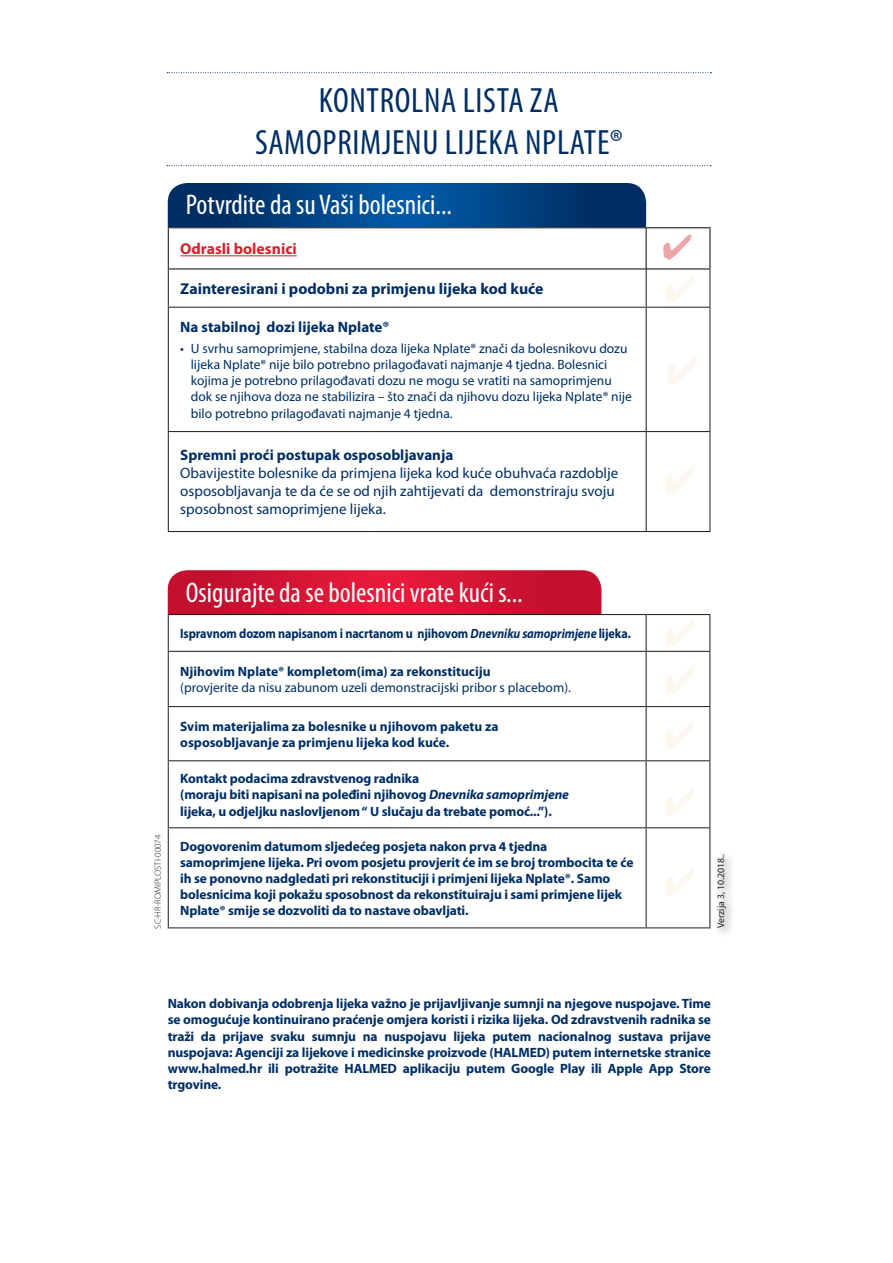
<style>
.page{position:relative;width:893px;height:1263px;background:#fff}
.page>*{position:absolute;margin:0;border:0;box-sizing:border-box;transform-origin:0 0}
.t1{font:condensed 35.25px/42.3px "Myriad Pro";letter-spacing:.02em;color:#002e64;text-align:center}
.t2{font:condensed 28.5px "Myriad Pro";color:#fff}
.t3{font:700 15.75px "Myriad Pro";color:#002e64}
.t4{font:700 15.75px "Myriad Pro";color:#d1232a}
.t5{font:15px/18px "Myriad Pro";color:#002e64}
.t6{font:700 15px "Myriad Pro";color:#002e64}
.t7{font:700 13.5px/16.2px "Myriad Pro";letter-spacing:-.01em;color:#002e64}
.t8{font:13.5px/16.2px "Myriad Pro";color:#002e64}
.t9{font:700 13.5px "Myriad Pro";letter-spacing:-.01em;color:#002e64;scale:.9 1}
.t10{font:9.75px "Myriad Pro";color:#231f20}
.t11{font:300 9px "Myriad Pro";color:#231f20}
.s1{font-style:italic}
</style>
<div class="page">
<svg style="left:167px;top:72px;width:545px;height:1px"></svg>
<svg style="left:167px;top:165px;width:544px;height:1px"></svg>
<svg style="left:168px;top:269px;width:478px;height:262px"></svg>
<svg style="left:646px;top:269px;width:63px;height:164px"></svg>
<hr style="left:168px;top:270px;width:1px;height:37px;background:#231f20">
<hr style="left:646px;top:270px;width:1px;height:37px;background:#231f20">
<hr style="left:709px;top:269px;width:1px;height:38px;background:#231f20">
<hr style="left:168px;top:307px;width:204px;height:1px;background:#231f20">
<hr style="left:168px;top:308px;width:1px;height:123px;background:#231f20">
<hr style="left:372px;top:307px;width:275px;height:1px;background:#231f20">
<hr style="left:646px;top:308px;width:1px;height:123px;background:#231f20">
<hr style="left:709px;top:307px;width:1px;height:124px;background:#231f20">
<hr style="left:168px;top:431px;width:204px;height:1px;background:#231f20">
<hr style="left:168px;top:432px;width:1px;height:99px;background:#231f20">
<hr style="left:372px;top:431px;width:274px;height:1px;background:#231f20">
<hr style="left:646px;top:431px;width:64px;height:1px;background:#231f20">
<hr style="left:646px;top:432px;width:1px;height:99px;background:#231f20">
<hr style="left:709px;top:432px;width:1px;height:99px;background:#231f20">
<hr style="left:168px;top:531px;width:204px;height:1px;background:#231f20">
<hr style="left:372px;top:531px;width:274px;height:1px;background:#231f20">
<hr style="left:646px;top:531px;width:64px;height:1px;background:#231f20">
<hr style="left:647px;top:307px;width:62px;height:1px;background:#231f20">
<hr style="left:168px;top:227px;width:204px;height:1px;background:#231f20">
<hr style="left:168px;top:228px;width:1px;height:40px;background:#231f20">
<hr style="left:372px;top:227px;width:274px;height:1px;background:#231f20">
<hr style="left:646px;top:227px;width:64px;height:1px;background:#231f20">
<hr style="left:709px;top:228px;width:1px;height:40px;background:#231f20">
<hr style="left:168px;top:268px;width:204px;height:1px;background:#231f20">
<hr style="left:372px;top:268px;width:274px;height:1px;background:#231f20">
<hr style="left:646px;top:268px;width:64px;height:1px;background:#231f20">
<hr style="left:180px;top:255px;width:117px;height:1px;background:#d1232a">
<svg style="left:168px;top:183px;width:478px;height:44px;background:#024180"></svg>
<svg style="left:169px;top:615px;width:477px;height:312px"></svg>
<svg style="left:647px;top:615px;width:62px;height:214px"></svg>
<hr style="left:168px;top:614px;width:225px;height:1px;background:#231f20">
<hr style="left:168px;top:615px;width:1px;height:36px;background:#231f20">
<hr style="left:646px;top:615px;width:1px;height:36px;background:#231f20">
<hr style="left:709px;top:615px;width:1px;height:36px;background:#231f20">
<hr style="left:168px;top:651px;width:225px;height:1px;background:#231f20">
<hr style="left:168px;top:652px;width:1px;height:54px;background:#231f20">
<hr style="left:393px;top:651px;width:253px;height:1px;background:#231f20">
<hr style="left:646px;top:651px;width:64px;height:1px;background:#231f20">
<hr style="left:646px;top:652px;width:1px;height:54px;background:#231f20">
<hr style="left:709px;top:652px;width:1px;height:54px;background:#231f20">
<hr style="left:168px;top:706px;width:225px;height:1px;background:#231f20">
<hr style="left:168px;top:707px;width:1px;height:53px;background:#231f20">
<hr style="left:393px;top:706px;width:253px;height:1px;background:#231f20">
<hr style="left:646px;top:706px;width:64px;height:1px;background:#231f20">
<hr style="left:646px;top:707px;width:1px;height:53px;background:#231f20">
<hr style="left:709px;top:707px;width:1px;height:53px;background:#231f20">
<hr style="left:168px;top:760px;width:225px;height:1px;background:#231f20">
<hr style="left:168px;top:761px;width:1px;height:66px;background:#231f20">
<hr style="left:393px;top:760px;width:253px;height:1px;background:#231f20">
<hr style="left:646px;top:760px;width:64px;height:1px;background:#231f20">
<hr style="left:646px;top:761px;width:1px;height:66px;background:#231f20">
<hr style="left:709px;top:761px;width:1px;height:66px;background:#231f20">
<hr style="left:168px;top:827px;width:225px;height:1px;background:#231f20">
<hr style="left:168px;top:828px;width:1px;height:99px;background:#231f20">
<hr style="left:393px;top:827px;width:253px;height:1px;background:#231f20">
<hr style="left:646px;top:827px;width:64px;height:1px;background:#231f20">
<hr style="left:646px;top:828px;width:1px;height:99px;background:#231f20">
<hr style="left:709px;top:828px;width:1px;height:99px;background:#231f20">
<hr style="left:168px;top:927px;width:225px;height:1px;background:#231f20">
<hr style="left:393px;top:927px;width:253px;height:1px;background:#231f20">
<hr style="left:646px;top:927px;width:64px;height:1px;background:#231f20">
<hr style="left:393px;top:614px;width:253px;height:1px;background:#231f20">
<hr style="left:646px;top:614px;width:64px;height:1px;background:#231f20">
<svg style="left:168px;top:570px;width:433px;height:44px;background:#d31636"></svg>
<img style="left:663px;top:273px;width:33px;height:32px">
<img style="left:666px;top:354px;width:32px;height:32px">
<img style="left:663px;top:616px;width:33px;height:32px">
<img style="left:663px;top:664px;width:33px;height:32px">
<img style="left:663px;top:718px;width:33px;height:32px">
<img style="left:663px;top:785px;width:33px;height:32px">
<div style="left:712px;top:850px;width:25px;height:89px;background:#231f20;opacity:.75"></div>
<svg style="left:663px;top:234px;width:28px;height:26px"></svg>
<hr style="left:646px;top:228px;width:1px;height:41px;background:#231f20">
<h1 class="t1" style="left:255px;top:80px;width:369px">KONTROLNA LISTA ZA<br>SAMOPRIMJENU LIJEKA NPLATE®</h1>
<h2 class="t2" style="left:186px;top:189px;width:268px">Potvrdite da su Vaši bolesnici...</h2>
<p class="t4" style="left:180px;top:239px;width:118px">Odrasli bolesnici</p>
<p class="t3" style="left:180px;top:278px;width:365px">Zainteresirani i podobni za primjenu lijeka kod kuće</p>
<p class="t6" style="left:180px;top:318px;width:211px">Na stabilnoj dozi lijeka Nplate®</p>
<p class="t8" style="left:191px;top:340px;width:443px;text-indent:-11px">• U svrhu samoprimjene, stabilna doza lijeka Nplate® znači da bolesnikovu dozu lijeka Nplate® nije bilo potrebno prilagođavati najmanje 4 tjedna. Bolesnici kojima je potrebno prilagođavati dozu ne mogu se vratiti na samoprimjenu dok se njihova doza ne stabilizira – što znači da njihovu dozu lijeka Nplate® nije bilo potrebno prilagođavati najmanje 4 tjedna.</p>
<p class="t6" style="left:180px;top:445px;width:275px">Spremni proći postupak osposobljavanja</p>
<p class="t5" style="left:180px;top:464px;width:439px">Obavijestite bolesnike da primjena lijeka kod kuće obuhvaća razdoblje osposobljavanja te da će se od njih zahtijevati da demonstriraju svoju sposobnost samoprimjene lijeka.</p>
<p class="t11" style="left:152px;top:928px;width:95px;rotate:-90deg">SC-HR-ROMIPLOSTI-00074</p>
<h2 class="t2" style="left:186px;top:578px;width:338px">Osigurajte da se bolesnici vrate kući s...</h2>
<p class="t9" style="left:180px;top:625px;width:502px">Ispravnom dozom napisanom i nacrtanom u njihovom <span class="s1">Dnevniku samoprimjene</span> lijeka.</p>
<p class="t7" style="left:180px;top:663px;width:312px">Njihovim Nplate® kompletom(ima) za rekonstituciju</p>
<p class="t8" style="left:180px;top:679px;width:392px">(provjerite da nisu zabunom uzeli demonstracijski pribor s placebom).</p>
<p class="t7" style="left:180px;top:717px;width:320px">Svim materijalima za bolesnike u njihovom paketu za osposobljavanje za primjenu lijeka kod kuće.</p>
<p class="t7" style="left:180px;top:770px;width:390px">Kontakt podacima zdravstvenog radnika<br>(moraju biti napisani na poleđini njihovog <span class="s1">Dnevnika samoprimjene </span>lijeka, u odjeljku naslovljenom “ U slučaju da trebate pomoć...”).</p>
<p class="t7" style="left:180px;top:837px;width:455px">Dogovorenim datumom sljedećeg posjeta nakon prva 4 tjedna samoprimjene lijeka. Pri ovom posjetu provjerit će im se broj trombocita te će ih se ponovno nadgledati pri rekonstituciji i primjeni lijeka Nplate®. Samo bolesnicima koji pokažu sposobnost da rekonstituiraju i sami primjene lijek Nplate® smije se dozvoliti da to nastave obavljati.</p>
<p class="t10" style="left:715px;top:928px;width:76px;rotate:-90deg">Verzija 3, 10.2018..</p>
<p class="t7" style="left:168px;top:995px;width:545px;text-align:justify">Nakon dobivanja odobrenja lijeka važno je prijavljivanje sumnji na njegove nuspojave. Time se omogućuje kontinuirano praćenje omjera koristi i rizika lijeka. Od zdravstvenih radnika se traži da prijave svaku sumnju na nuspojavu lijeka putem nacionalnog sustava prijave nuspojava: Agenciji za lijekove i medicinske proizvode (HALMED) putem internetske stranice www.halmed.hr ili potražite HALMED aplikaciju putem Google Play ili Apple App Store trgovine.</p>
</div>
